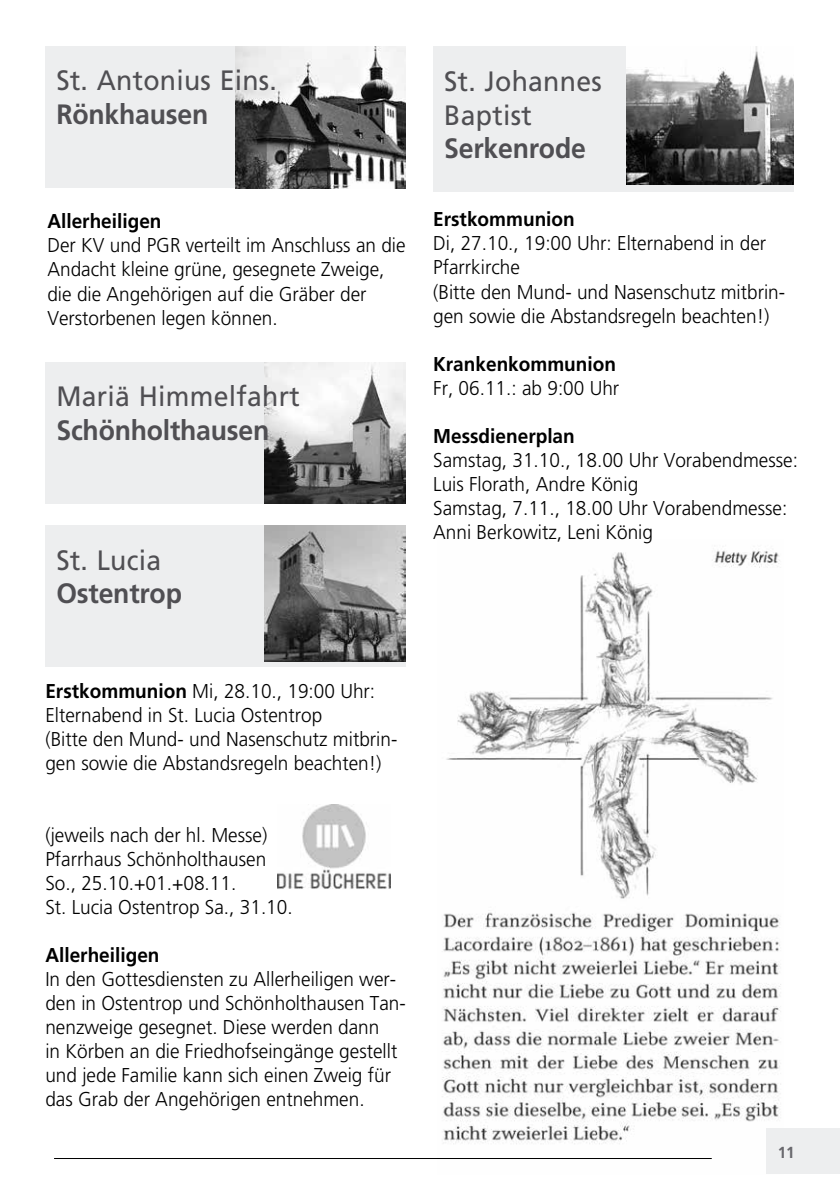
<style>
.page{position:relative;width:840px;height:1191px;background:#fff}
.page>*{position:absolute;margin:0;border:0;box-sizing:border-box;transform-origin:0 0}
.t1{font:28px/33.6px "Frutiger";letter-spacing:.01em;color:#504f53;scale:.95 1}
.t2{font:700 28px "Frutiger";letter-spacing:-.01em;color:#504f53;scale:.95 1}
.t3{font:300 20px/24px "Frutiger";color:#000;scale:.95 1}
.t4{font:700 20px "Frutiger";color:#000;scale:.95 1}
.t5{font:700 16px "Frutiger";color:#68676c;scale:.95 1}
.s1{font-weight:700}
</style>
<div class="page">
<img style="left:442px;top:550px;width:339px;height:609px">
<div style="left:765px;top:1128px;width:74px;height:46px;background:#edeeef"></div>
<hr style="left:54px;top:1158px;width:657px;height:1px;background:#000">
<div style="left:45px;top:46px;width:360px;height:142px;background:#edeeef"></div>
<img style="left:235px;top:46px;width:170px;height:142px">
<div style="left:45px;top:525px;width:360px;height:142px;background:#edeeef"></div>
<img style="left:264px;top:525px;width:141px;height:137px">
<div style="left:45px;top:362px;width:360px;height:142px;background:#edeeef"></div>
<img style="left:265px;top:362px;width:140px;height:142px">
<img style="left:277px;top:804px;width:113px;height:85px">
<div style="left:433px;top:46px;width:360px;height:145px;background:#edeeef"></div>
<img style="left:626px;top:46px;width:167px;height:139px">
<h1 class="t1" style="left:56px;top:64px;width:233px">St. Antonius Eins.</h1>
<h1 class="t2" style="left:56px;top:98px;width:161px">Rönkhausen</h1>
<p class="t4" style="left:47px;top:210px;width:122px">Allerheiligen</p>
<p class="t3" style="left:47px;top:233px;width:378px">Der KV und PGR verteilt im Anschluss an die Andacht kleine grüne, gesegnete Zweige, die die Angehörigen auf die Gräber der Verstorbenen legen können.</p>
<h1 class="t1" style="left:56px;top:379px;width:257px">Mariä Himmelfahrt</h1>
<h1 class="t2" style="left:56px;top:413px;width:225px">Schönholthausen</h1>
<h1 class="t1" style="left:56px;top:543px;width:112px">St. Lucia</h1>
<h1 class="t2" style="left:56px;top:577px;width:133px">Ostentrop</h1>
<h1 class="t1" style="left:444px;top:64px;width:167px">St. Johannes<br>Baptist</h1>
<h1 class="t2" style="left:444px;top:132px;width:150px">Serkenrode</h1>
<p class="t4" style="left:433px;top:208px;width:150px">Erstkommunion</p>
<p class="t3" style="left:433px;top:231px;width:372px">Di, 27.10., 19:00 Uhr: Elternabend in der Pfarrkirche<br>(Bitte den Mund- und Nasenschutz mitbrin&shy;gen sowie die Abstandsregeln beachten!)</p>
<p class="t4" style="left:433px;top:352px;width:194px">Krankenkommunion</p>
<p class="t3" style="left:433px;top:375px;width:197px">Fr, 06.11.: ab 9:00 Uhr</p>
<p class="t4" style="left:433px;top:424px;width:150px">Messdienerplan</p>
<p class="t3" style="left:433px;top:447px;width:385px">Samstag, 31.10., 18.00 Uhr Vorabendmesse:<br>Luis Florath, Andre König<br>Samstag, 7.11., 18.00 Uhr Vorabendmesse:<br>Anni Berkowitz, Leni König</p>
<p class="t3" style="left:45px;top:679px;width:372px"><span class="s1">Erstkommunion</span> Mi, 28.10., 19:00 Uhr:<br>Elternabend in St. Lucia Ostentrop<br>(Bitte den Mund- und Nasenschutz mitbrin&shy;gen sowie die Abstandsregeln beachten!)</p>
<p class="t3" style="left:45px;top:823px;width:262px">(jeweils nach der hl. Messe)<br>Pfarrhaus Schönholthausen<br>So., 25.10.+01.+08.11.<br>St. Lucia Ostentrop Sa., 31.10.</p>
<p class="t4" style="left:45px;top:943px;width:122px">Allerheiligen</p>
<p class="t3" style="left:45px;top:967px;width:381px">In den Gottesdiensten zu Allerheiligen wer&shy;den in Ostentrop und Schönholthausen Tan&shy;nenzweige gesegnet. Diese werden dann<br>in Körben an die Friedhofseingänge gestellt und jede Familie kann sich einen Zweig für das Grab der Angehörigen entnehmen.</p>
<p class="t5" style="left:777px;top:1143px;width:19px">11</p>
</div>
